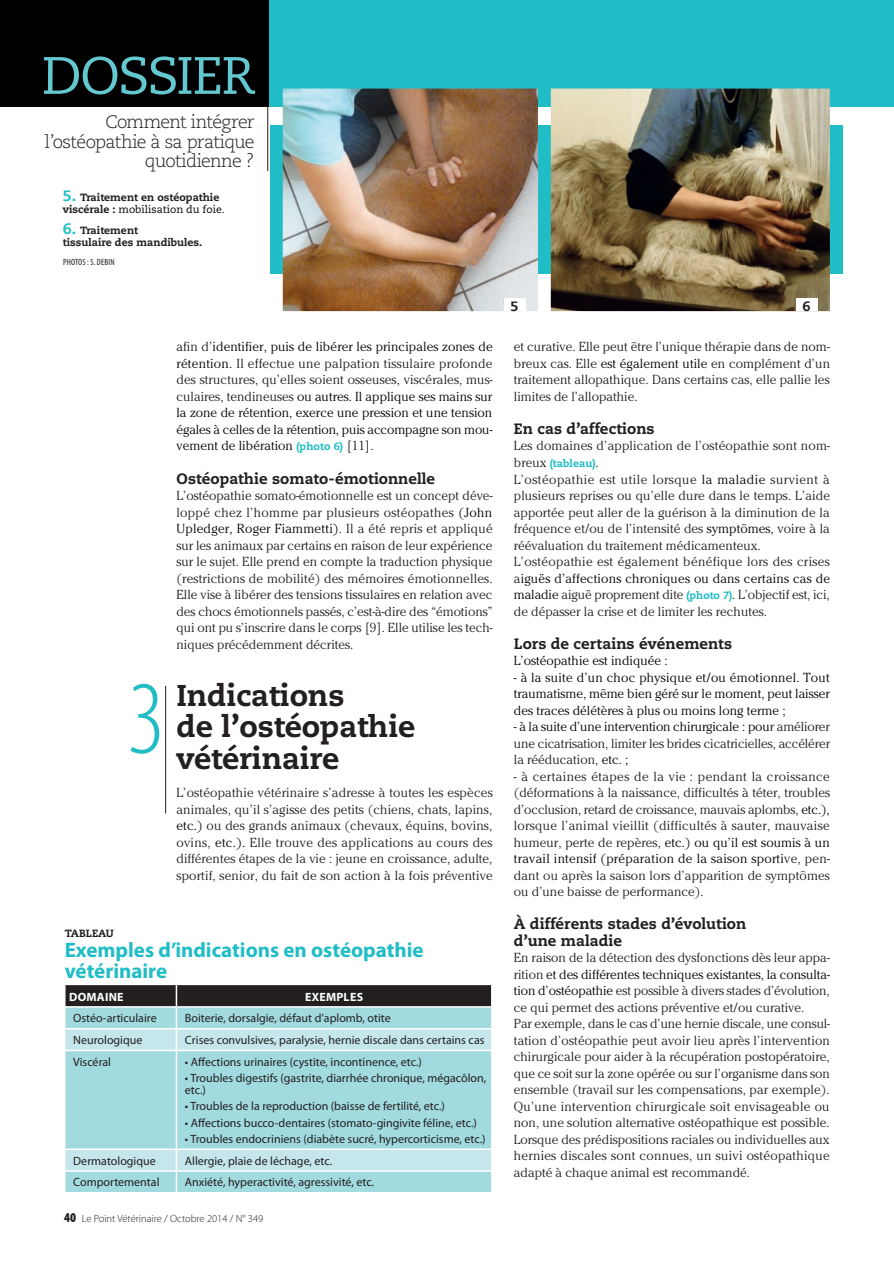
<style>
.page{position:relative;width:894px;height:1264px;background:#fff}
.page>*{position:absolute;margin:0;border:0;box-sizing:border-box;transform-origin:0 0}
.t1{font:300 condensed 105px "Myriad Pro";color:#21bdc6}
.t2{font:52.5px "Caecilia";letter-spacing:-.03em;color:#63c8cf}
.t3{font:800 30px/31.5px "Caecilia";letter-spacing:-.005em;color:#231f20}
.t4{font:700 21px/21px "Myriad Pro";color:#21bdc6}
.t5{font:300 18px/19.5px "Caecilia";letter-spacing:-.045em;color:#231f20;text-align:right}
.t6{font:800 15px/16.5px "Caecilia";letter-spacing:.02em;color:#231f20}
.t7{font:800 13.5px "Caecilia";color:#231f20}
.t8{font:300 13.05px/16.5px "Cheltenham";color:#231f20;text-align:justify}
.t9{font:300 13.05px/16.5px "Cheltenham";color:#030505;text-align:justify}
.t10{font:12px/12px "Myriad Pro";color:#231f20}
.t11{font:700 12px "Myriad Pro";letter-spacing:.02em;color:#fff}
.t12{font:800 10.5px/12px "Caecilia";color:#231f20}
.t13{font:300 10.5px "Myriad Pro";color:#231f20}
.t14{font:800 10.5px "Caecilia";color:#21bdc6}
.t15{font:condensed 9px "Myriad Pro";letter-spacing:.02em;color:#231f20}
.s1{font-size:15px;color:#21bdc6}
.s2{font-weight:400;color:#030505}
.s3{color:#231f20}
.s4{font-family:"Caecilia";font-weight:800;font-size:10.5px;color:#21bdc6}
.s5{color:#030505}
.s6{font-weight:900;font-stretch:condensed;font-size:13.5px}
.s7{font-family:"Cheltenham";font-weight:300;font-size:13.05px;color:#231f20}
</style>
<div class="page">
<div style="left:267px;top:0;width:626px;height:107px;background:#21bdc6"></div>
<div style="left:270px;top:126px;width:572px;height:148px;background:#21bdc6"></div>
<hr style="left:267px;top:0;width:1px;height:171px;background:#231f20">
<div style="left:0;top:0;width:268px;height:107px;background:#000"></div>
<hr style="left:165px;top:685px;width:1px;height:128px;background:#231f20">
<div style="left:65px;top:1171px;width:426px;height:20px;background:#a1dadf"></div>
<svg style="left:65px;top:1051px;width:426px;height:119px;background:#a8dce1"></svg>
<hr style="left:176px;top:1051px;width:1px;height:97px;background:#fff">
<hr style="left:64px;top:1148px;width:112px;height:1px;background:#fff">
<hr style="left:176px;top:1148px;width:316px;height:1px;background:#fff">
<svg style="left:176px;top:1149px;width:1px;height:42px"></svg>
<svg style="left:65px;top:985px;width:427px;height:64px;background:#86a2a5"></svg>
<hr style="left:64px;top:1006px;width:112px;height:1px;background:#fff">
<hr style="left:176px;top:1006px;width:316px;height:1px;background:#fff">
<img style="left:283px;top:88px;width:255px;height:223px">
<div style="left:504px;top:298px;width:21px;height:13px;background:#fff"></div>
<img style="left:550px;top:88px;width:279px;height:223px">
<div style="left:795px;top:298px;width:22px;height:13px;background:#fff"></div>
<h2 class="t2" style="left:42px;top:45px;width:215px">dossier</h2>
<h3 class="t5" style="left:44px;top:113px;width:212px">Comment intégrer l’ostéopathie à sa pratique quotidienne ?</h3>
<p class="t12" style="left:63px;top:192px;width:163px"><span class="s1">5.</span> Traitement en ostéopathie viscérale : <span class="s2">mobilisation du foie.</span></p>
<p class="t12" style="left:63px;top:224px;width:141px"><span class="s1">6.</span> Traitement<br>tissulaire des mandibules.</p>
<p class="t15" style="left:63px;top:256px;width:53px">PHOTOS : S. DEBIN</p>
<h1 class="t1" style="left:127px;top:656px;width:39px">3</h1>
<p class="t9" style="left:176px;top:338px;width:317px"><span class="s3">afin d’</span>identifier, puis de libérer les principales zones de rétention. <span class="s3">Il effectue une palpation tissulaire profonde des structures, qu’elles soient osseuses, viscérales, mus&shy;culaires, tendineuses</span> ou autres. Il applique ses mains sur la zone de rétention, exerce une pression et une tension égales à celles de la rétention, puis accompagne son mou&shy;vement de libération <span class="s4">(photo 6)</span> <span class="s3">[11].</span></p>
<p class="t6" style="left:176px;top:470px;width:260px">Ostéopathie somato-émotionnelle</p>
<p class="t8" style="left:176px;top:487px;width:318px">L’ostéopathie somato-émotionnelle est un concept déve&shy;loppé chez l’homme par plusieurs ostéopathes <span class="s5">(John Upledger, Roger Fiammetti)</span>. Il a été repris et appliqué sur les animaux par certains en raison de leur expérience sur le sujet. Elle prend en compte la traduction physique (restrictions de mobilité) des mémoires émotionnelles.<br>Elle vise à libérer des tensions tissulaires en relation avec des chocs émotionnels passés, c’est-à-dire des “émotions” qui ont pu s’inscrire dans le corps [9]. Elle utilise les tech&shy;niques précédemment décrites.</p>
<h3 class="t3" style="left:176px;top:679px;width:240px">Indications<br>de l’ostéopathie vétérinaire</h3>
<p class="t8" style="left:176px;top:784px;width:318px">L’ostéopathie vétérinaire s’adresse à toutes les espèces animales, qu’il s’agisse des petits (chiens, chats, lapins, <span class="s5">etc.)</span> ou des grands animaux (chevaux, équins, bovins, ovins, <span class="s5">etc.).</span> Elle trouve des applications au cours des différentes étapes de la vie : jeune en croissance, adulte, sportif, senior, du fait de son action à la fois préventive</p>
<p class="t12" style="left:65px;top:927px;width:51px">Tableau</p>
<h3 class="t4" style="left:65px;top:938px;width:360px">Exemples d’indications en ostéopathie vétérinaire</h3>
<p class="t11" style="left:69px;top:988px;width:55px">Domaine</p>
<p class="t11" style="left:305px;top:988px;width:52px">Exemples</p>
<p class="t10" style="left:73px;top:1012px;width:85px">Ostéo-articulaire</p>
<p class="t10" style="left:185px;top:1012px;width:207px">Boiterie, dorsalgie, défaut d’aplomb, otite</p>
<p class="t10" style="left:73px;top:1033px;width:71px">Neurologique</p>
<p class="t10" style="left:185px;top:1033px;width:301px">Crises convulsives, paralysie, hernie discale dans certains cas</p>
<p class="t10" style="left:73px;top:1055px;width:39px">Viscéral</p>
<p class="t10" style="left:185px;top:1055px;width:238px">• Affections urinaires (cystite, incontinence, etc.)</p>
<p class="t10" style="left:185px;top:1071px;width:303px">• Troubles digestifs (gastrite, diarrhée chronique, mégacôlon, etc.)</p>
<p class="t10" style="left:185px;top:1100px;width:261px">• Troubles de la reproduction (baisse de fertilité, etc.)</p>
<p class="t10" style="left:185px;top:1116px;width:293px">• Affections bucco-dentaires (stomato-gingivite féline, etc.)</p>
<p class="t10" style="left:185px;top:1132px;width:302px">• Troubles endocriniens (diabète sucré, hypercorticisme, etc.)</p>
<p class="t10" style="left:73px;top:1154px;width:84px">Dermatologique</p>
<p class="t10" style="left:185px;top:1154px;width:149px">Allergie, plaie de léchage, etc.</p>
<p class="t10" style="left:73px;top:1176px;width:88px">Comportemental</p>
<p class="t10" style="left:185px;top:1176px;width:191px">Anxiété, hyperactivité, agressivité, etc.</p>
<p class="t13" style="left:64px;top:1212px;width:201px"><span class="s6">40</span> Le Point Vétérinaire / Octobre 2014 / N° 349</p>
<p class="t7" style="left:510px;top:298px;width:9px">5</p>
<p class="t7" style="left:802px;top:298px;width:9px">6</p>
<p class="t8" style="left:514px;top:338px;width:318px">et curative. Elle peut être l’unique thérapie dans de nom&shy;breux cas. Elle <span class="s5">est également utile</span> en complément d’un traitement allopathique. Dans certains cas, elle pallie les limites de l’allopathie.</p>
<p class="t6" style="left:514px;top:420px;width:142px">En cas d’affections</p>
<p class="t8" style="left:514px;top:437px;width:317px">Les domaines d’application de l’ostéopathie sont nom-</p>
<p class="t14" style="left:514px;top:457px;width:86px"><span class="s7">breux</span> (tableau)<span class="s7">.</span></p>
<p class="t8" style="left:514px;top:470px;width:318px;text-align:left">L’ostéopathie est utile lorsque <span class="s5">la maladie</span> survient à plusieurs reprises ou qu’elle dure dans le temps. L’aide apportée peut aller de la guérison à la diminution de la fréquence et/ou de l’intensité des <span class="s5">symptômes,</span> voire à la réévaluation du traitement médicamenteux.<br>L’ostéopathie est également bénéfique lors des crises a<span class="s5">iguës d’affections chroniques ou dans certains cas de maladie</span> aiguë proprement dite <span class="s4">(photo 7)</span>. L’objectif est, ici, de dépasser la crise et de limiter les rechutes.</p>
<p class="t6" style="left:514px;top:635px;width:220px">Lors de certains événements</p>
<p class="t9" style="left:514px;top:652px;width:155px">L’ostéopathie est indiquée :</p>
<p class="t9" style="left:514px;top:668px;width:317px">- à la suite d’un choc physique et/ou émotionnel. Tout traumatisme, même bien géré sur le moment, peut laisser des traces délétères à plus ou moins long terme ;</p>
<p class="t8" style="left:514px;top:718px;width:318px"><span class="s5">- à la suite d’une intervention chirurgicale : pou</span>r améliorer une cicatrisation, limiter les brides cicatricielles, accélérer la rééducation, <span class="s5">etc. ;</span></p>
<p class="t8" style="left:514px;top:767px;width:318px">- à certaines étapes de la vie : pendant la croissance (déformations à la naissance, difficultés à téter, troubles d’occlusion, retard de croissance, mauvais aplombs, <span class="s5">etc.), </span>lorsque l’animal vieillit (difficultés à sauter, mauvaise humeur, perte de repères, <span class="s5">etc.) ou qu’il est soumis à un travail intensif (préparation de la saison sporti</span>ve, pen&shy;dant ou après la saison lors d’apparition de symptômes ou d’une baisse de performance).</p>
<p class="t6" style="left:514px;top:915px;width:234px">À différents stades d’évolution d’une maladie</p>
<p class="t8" style="left:514px;top:949px;width:317px;text-align:left">En raison de la détection des dysfonctions dès leur appa&shy;rition <span class="s5">et des différentes techniques existantes, la consulta&shy;tion d’ostéopathie</span> est possible à divers stades d’évolution, ce qui permet des actions préventive et/ou curative.<br>Par exemple, dans le cas d’une hernie discale, une consul&shy;tation d’ostéopathie peut avoir lieu après l’intervention chirurgicale pour aider à la récupération postopératoire, que ce soit sur la zone opérée ou sur l’organisme dans son ensemble (travail sur les compensations, par exemple).<br>Qu’une intervention chirurgicale soit envisageable ou non, une solution alternative ostéopathique est possible.<br>Lorsque des prédispositions raciales ou individuelles aux hernies discales sont connues, un suivi ostéopathique adapté à chaque animal est recommandé.</p>
</div>
